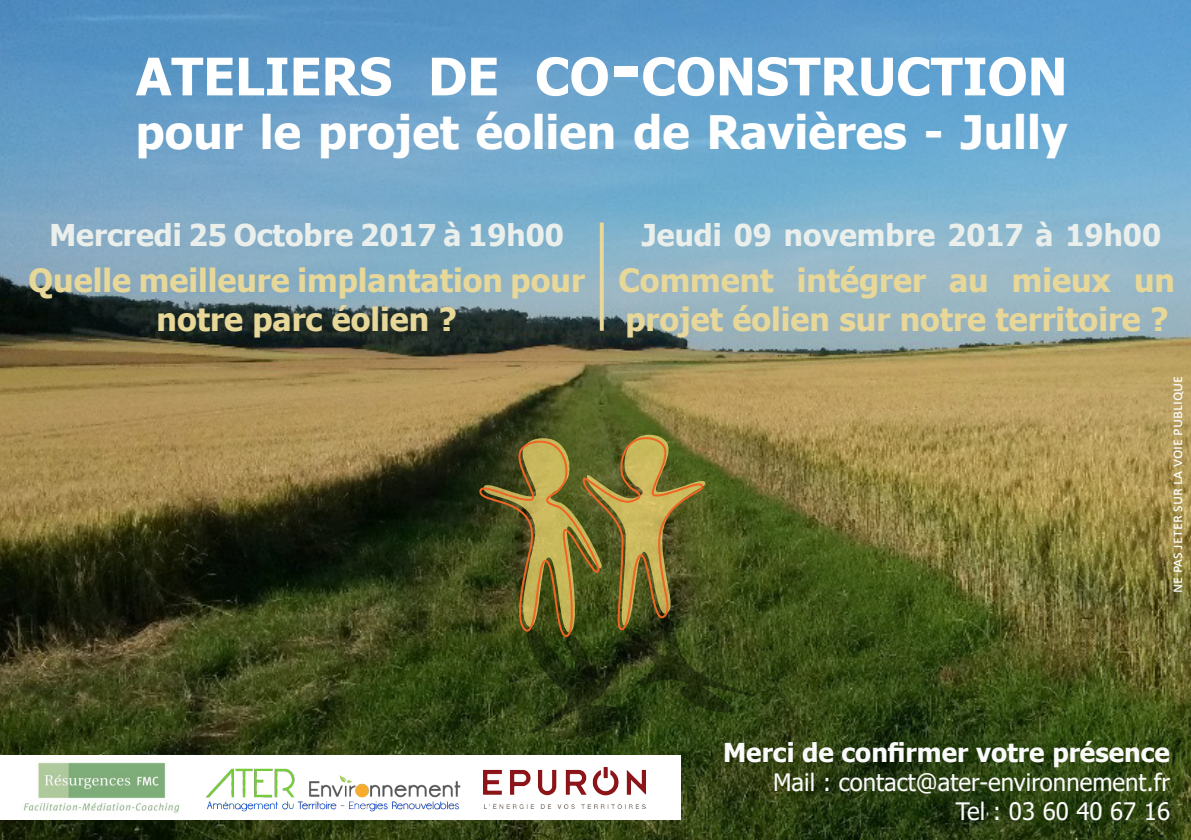
<style>
.page{position:relative;width:1191px;height:840px;background:#fff}
.page>*{position:absolute;margin:0;border:0;box-sizing:border-box;transform-origin:0 0}
.t1{font:700 51.8px "Tahoma";color:#fff}
.t2{font:700 46px "Tahoma";color:#fff}
.t3{font:700 32px/38.4px "Tahoma";color:#e7d798;text-align:center}
.t4{font:700 30px "Tahoma";color:#eaefec}
.t5{font:700 26px "Tahoma";color:#fafafa}
.t6{font:24px "Tahoma";color:#fafafa}
.t7{font:16px "Calibri";color:#fff}
.s1{font-size:74px}
</style>
<div class="page">
<img style="left:0;top:0;width:1191px;height:839px">
<div style="left:0;top:755px;width:680px;height:64px;background:#fff"></div>
<img style="left:206px;top:768px;width:255px;height:43px">
<img style="left:24px;top:762px;width:156px;height:51px">
<img style="left:483px;top:767px;width:162px;height:41px">
<svg style="left:475px;top:432px;width:304px;height:323px;background:#545822"></svg>
<svg style="left:600px;top:222px;width:4px;height:108px"></svg>
<p class="t1" style="left:136px;top:40px;width:933px">ATELIERS DE CO<span class="s1">-</span>CONSTRUCTION</p>
<p class="t2" style="left:136px;top:99px;width:933px">pour le projet éolien de Ravières - Jully</p>
<p class="t4" style="left:50px;top:214px;width:516px">Mercredi 25 Octobre 2017 à 19h00</p>
<p class="t3" style="left:29px;top:262px;width:558px">Quelle meilleure implantation pour notre parc éolien ?</p>
<p class="t3" style="left:618px;top:262px;width:558px;text-align:left">Comment intégrer au mieux un projet éolien sur notre territoire ?</p>
<p class="t4" style="left:642px;top:214px;width:521px">Jeudi 09 novembre 2017 à 19h00</p>
<p class="t7" style="left:1165px;top:593px;width:219px;rotate:-90deg">Ne pas jeter sur la voie publique</p>
<p class="t5" style="left:723px;top:734px;width:448px">Merci de confirmer votre présence</p>
<p class="t6" style="left:773px;top:766px;width:398px">Mail : contact@ater-environnement.fr</p>
<p class="t6" style="left:955px;top:794px;width:216px">Tel : 03 60 40 67 16</p>
</div>
